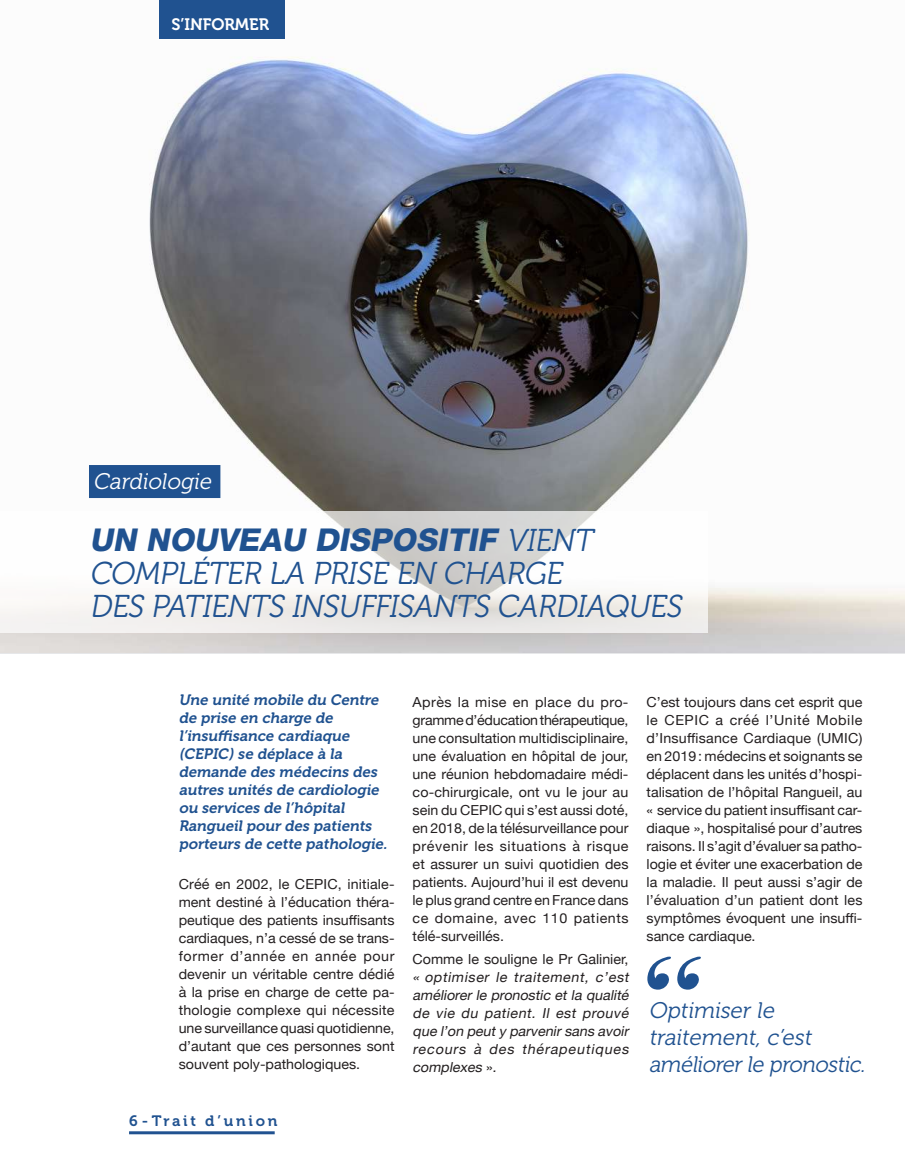
<style>
.page{position:relative;width:905px;height:1161px;background:#fff}
.page>*{position:absolute;margin:0;border:0;box-sizing:border-box;transform-origin:0 0}
.t1{font:italic 31.5px/33px "Museo 300";color:#205290;scale:.96 1}
.t2{font:italic 800 31.5px "Helvetica Neue";color:#205290}
.t3{font:italic 22.5px/27px "Museo 300";color:#205290}
.t4{font:italic 22.5px "Museo 300";color:#fff}
.t5{font:16.5px "Museo 700";color:#fff}
.t6{font:italic 15px/18px "Museo 700";color:#205290}
.t7{font:15px "Museo 700";letter-spacing:.18em;color:#205290}
.t8{font:13.8px/18px "Helvetica Neue";color:#231f20;text-align:justify}
.t9{font:italic 13.8px/18px "Helvetica Neue";color:#231f20;text-align:justify}
.s1{font-family:"Museo 300";font-weight:400}
.s2{font-style:normal}
</style>
<div class="page">
<img style="left:0;top:38px;width:904px;height:615px">
<hr style="left:129px;top:1131px;width:146px;height:3px;background:#205290">
<div style="left:159px;top:0;width:126px;height:38px;background:#205290"></div>
<svg style="left:0;top:511px;width:707px;height:122px"></svg>
<div style="left:89px;top:465px;width:131px;height:33px;background:#205290"></div>
<svg style="left:647px;top:956px;width:54px;height:33px"></svg>
<p class="t5" style="left:171px;top:15px;width:99px">S’INFORMER</p>
<h2 class="t4" style="left:93px;top:469px;width:124px">Cardiologie</h2>
<h1 class="t2" style="left:89px;top:521px;width:510px">UN NOUVEAU DISPOSITIF <span class="s1">VIENT</span></h1>
<h1 class="t1" style="left:89px;top:557px;width:624px">COMPLÉTER LA PRISE EN CHARGE<br>DES PATIENTS INSUFFISANTS CARDIAQUES</h1>
<p class="t6" style="left:179px;top:691px;width:213px">Une unité mobile du Centre de prise en charge de l’insuffisance cardiaque (CEPIC) se déplace à la demande des médecins des autres unités de cardiologie ou services de l’hôpital<br>Rangueil pour des patients porteurs de cette pathologie.</p>
<p class="t8" style="left:179px;top:876px;width:217px">Créé en 2002, le CEPIC, initiale&shy;ment destiné à l’éducation théra&shy;peutique des patients insuffisants cardiaques, n’a cessé de se trans&shy;former d’année en année pour devenir un véritable centre dédié à la prise en charge de cette pa&shy;thologie complexe qui nécessite une surveillance quasi quotidienne, d’autant que ces personnes sont souvent poly-pathologiques.</p>
<p class="t7" style="left:129px;top:1112px;width:150px">6 - Trait d’union</p>
<p class="t8" style="left:412px;top:694px;width:217px">Après la mise en place du pro&shy;gramme d’éducation thérapeutique, une consultation multidisciplinaire, une évaluation en hôpital de jour, une réunion hebdomadaire médi&shy;co-chirurgicale, ont vu le jour au sein du CEPIC qui s’est aussi doté, en 2018, de la télésurveillance pour prévenir les situations à risque et assurer un suivi quotidien des patients. Aujourd’hui il est devenu le plus grand centre en France dans ce domaine, avec 110 patients télé-surveillés.</p>
<p class="t8" style="left:412px;top:950px;width:217px">Comme le souligne le Pr Galinier,</p>
<p class="t9" style="left:412px;top:968px;width:221px">« optimiser le traitement, c’est améliorerle pronostic etla qualité de vie du patient. Il est prouvé que l’on peuty parvenirsans avoir recours à des thérapeutiques complexes <span class="s2">»</span> .</p>
<p class="t8" style="left:646px;top:694px;width:217px">C’est toujours dans cet esprit que le CEPIC a créé l’Unité Mobile d’Insuffisance Cardiaque (UMIC) en 2019: médecins et soignants se déplacent dans les unités d’hospi&shy;talisation de l’hôpital Rangueil, au « service du patient insuffisant car&shy;diaque », hospitalisé pour d’autres raisons. Il s’agit d’évaluer sa patho&shy;logie et éviter une exacerbation de la maladie. Il peut aussi s’agir de l’évaluation d’un patient dont les symptômes évoquent une insuffi&shy;sance cardiaque.</p>
<h2 class="t3" style="left:648px;top:997px;width:222px">Optimiser le traitement, c’est améliorerle pronostic.</h2>
</div>
